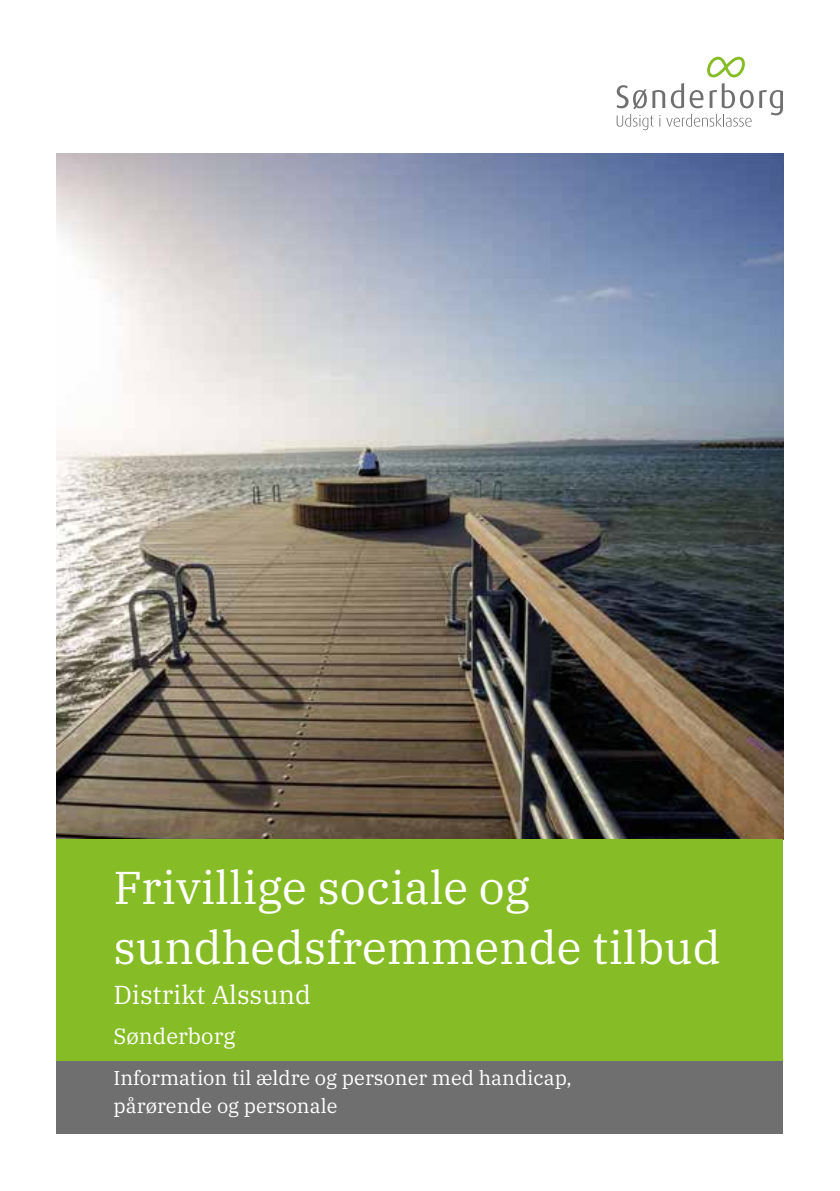
<style>
.page{position:relative;width:840px;height:1191px;background:#fff}
.page>*{position:absolute;margin:0;border:0;box-sizing:border-box;transform-origin:0 0}
.t1{font:46px/60px "IBM Plex Serif";color:#fff}
.t2{font:26px "IBM Plex Serif";color:#fff}
.t3{font:22px "IBM Plex Serif";color:#fff}
.t4{font:20px/28px "IBM Plex Serif";color:#fff}
</style>
<div class="page">
<img style="left:57px;top:153px;width:725px;height:686px">
<div style="left:57px;top:1060px;width:725px;height:74px;background:#706f6f"></div>
<div style="left:57px;top:839px;width:725px;height:221px;background:#86bc25"></div>
<svg style="left:707px;top:57px;width:38px;height:20px"></svg>
<svg style="left:616px;top:83px;width:166px;height:47px"></svg>
<h1 class="t1" style="left:113px;top:853px;width:608px">Frivillige sociale og sundhedsfremmende tilbud</h1>
<h2 class="t2" style="left:113px;top:974px;width:199px">Distrikt Alssund</h2>
<p class="t3" style="left:113px;top:1018px;width:123px">Sønderborg</p>
<p class="t4" style="left:113px;top:1062px;width:459px">Information til ældre og personer med handicap, pårørende og personale</p>
</div>
